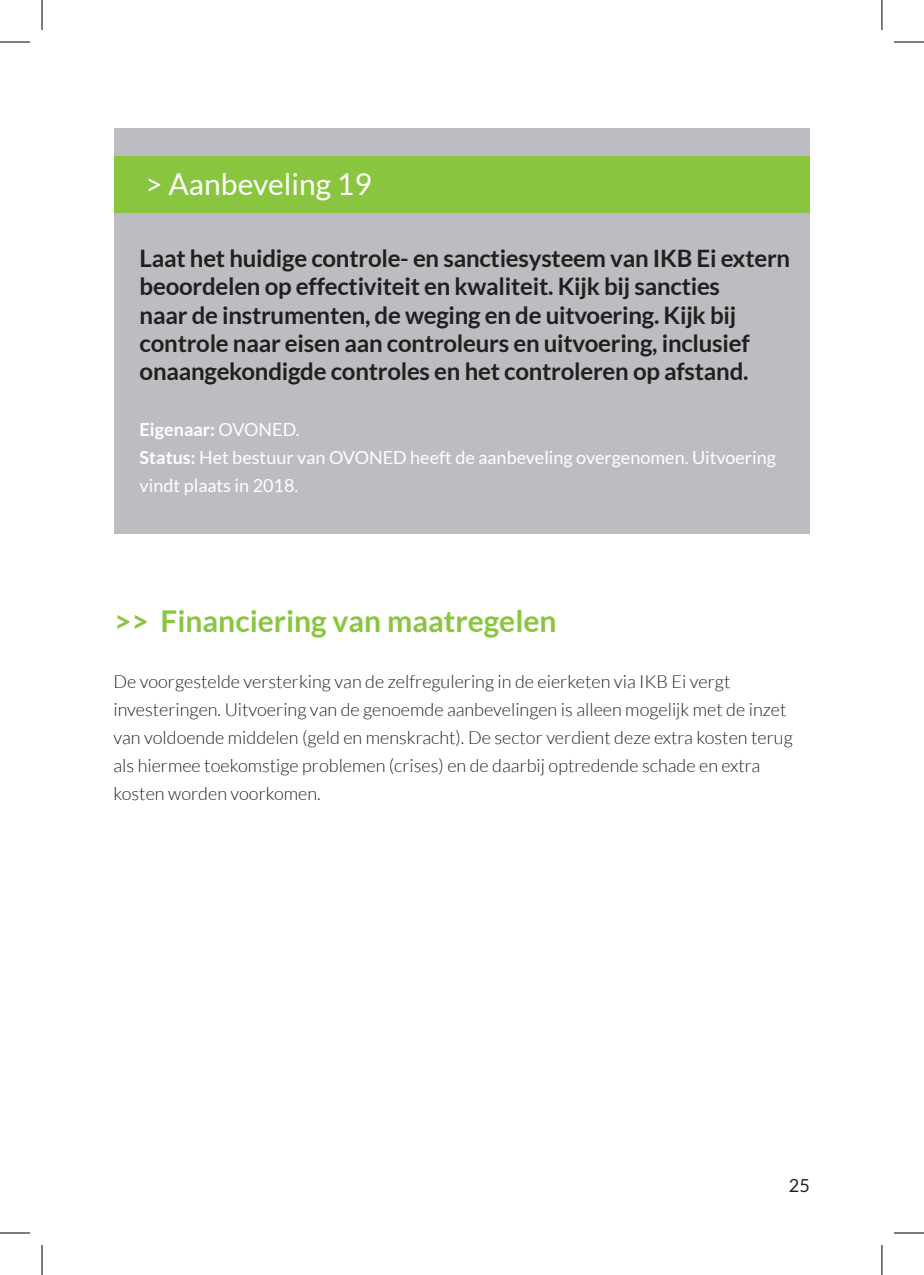
<style>
.page{position:relative;width:924px;height:1275px;background:#fff}
.page>*{position:absolute;margin:0;border:0;box-sizing:border-box;transform-origin:0 0}
.t1{font:700 30px "Lato";color:#89c53f}
.t2{font:30px "Lato";color:#fff}
.t3{font:700 24px/28px "Lato";letter-spacing:-.01em;color:#231f20}
.t4{font:300 18px/28px "Lato";color:#231f20}
.t5{font:18px/28px "Lato";color:#fff}
.t6{font:18px "Lato";color:#231f20}
.s1{font-weight:700}
</style>
<div class="page">
<div style="left:114px;top:128px;width:695px;height:406px;background:#bcbdc0"></div>
<div style="left:114px;top:156px;width:695px;height:56px;background:#89c53f"></div>
<hr style="left:0;top:42px;width:30px;height:1px;background:#000">
<hr style="left:893px;top:42px;width:30px;height:1px;background:#000">
<hr style="left:0;top:1232px;width:30px;height:1px;background:#000">
<hr style="left:893px;top:1232px;width:30px;height:1px;background:#000">
<hr style="left:42px;top:0;width:1px;height:30px;background:#000">
<hr style="left:42px;top:1245px;width:1px;height:30px;background:#000">
<hr style="left:881px;top:0;width:1px;height:30px;background:#000">
<hr style="left:881px;top:1245px;width:1px;height:30px;background:#000">
<h1 class="t2" style="left:145px;top:168px;width:228px">&gt; Aanbeveling 19</h1>
<p class="t3" style="left:140px;top:244px;width:651px">Laat het huidige controle- en sanctiesysteem van IKB Ei extern beoordelen op effectiviteit en kwaliteit. Kijk bij sancties<br>naar de instrumenten, de weging en de uitvoering. Kijk bij controle naar eisen aan controleurs en uitvoering, inclusief onaangekondigde controles en het controleren op afstand.</p>
<p class="t5" style="left:140px;top:415px;width:637px"><span class="s1">Eigenaar:</span> OVONED.<br><span class="s1">Status:</span> Het bestuur van OVONED heeft de aanbeveling overgenomen. Uitvoering vindt plaats in 2018.</p>
<h1 class="t1" style="left:114px;top:603px;width:444px">&gt;&gt; Financiering van maatregelen</h1>
<p class="t4" style="left:113px;top:667px;width:680px">De voorgestelde versterking van de zelfregulering in de eierketen via IKB Ei vergt investeringen. Uitvoering van de genoemde aanbevelingen is alleen mogelijk met de inzet van voldoende middelen (geld en menskracht). De sector verdient deze extra kosten terug als hiermee toekomstige problemen (crises) en de daarbij optredende schade en extra kosten worden voorkomen.</p>
<p class="t6" style="left:788px;top:1175px;width:22px">25</p>
</div>
